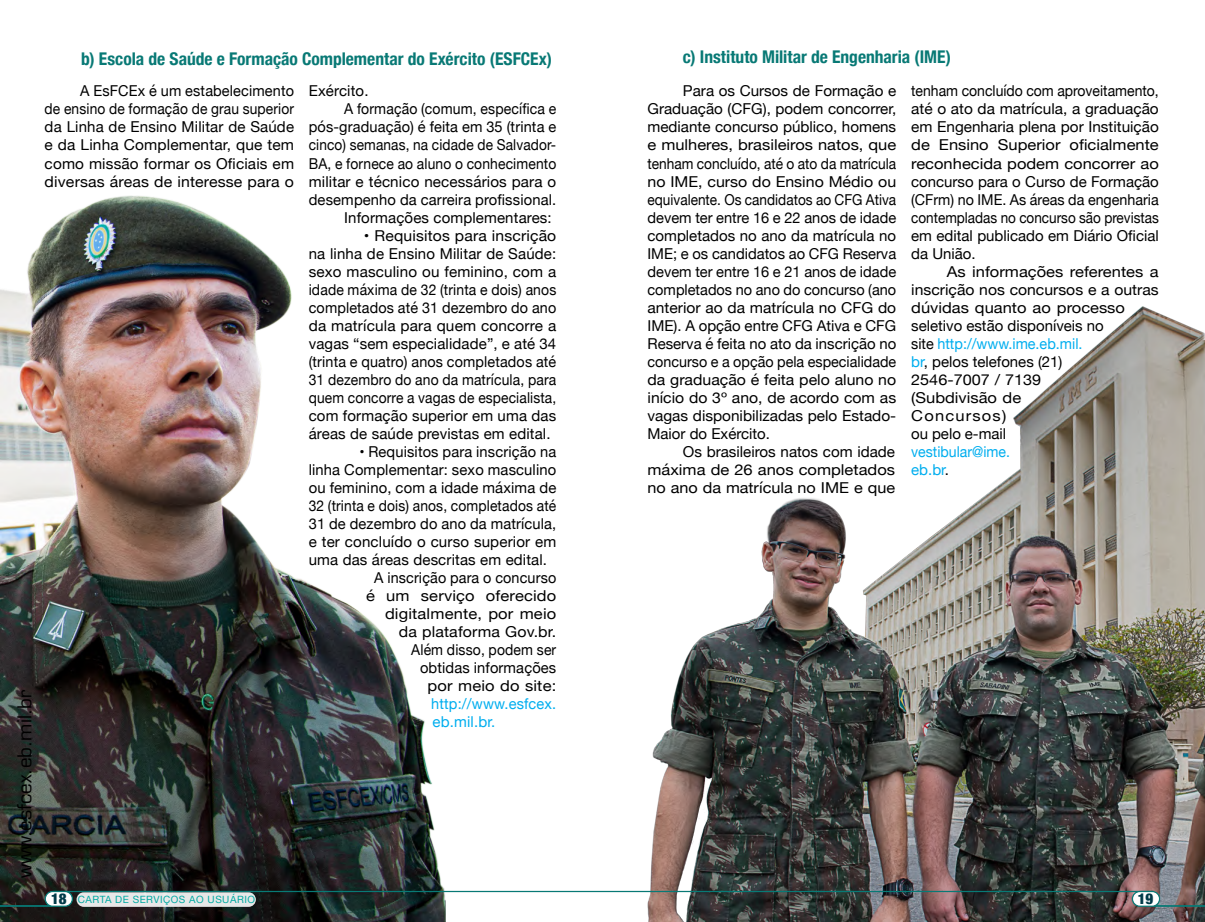
<style>
.page{position:relative;width:1205px;height:922px;background:#fff}
.page>*{position:absolute;margin:0;border:0;box-sizing:border-box;transform-origin:0 0}
.t1{font:18.75px "Eurostile";color:#000}
.t2{font:700 condensed 17.5px "Helvetica Neue";color:#087975}
.t3{font:15px/18px "Helvetica Neue";letter-spacing:.01em;color:#000;text-align:justify}
.t4{font:15px/18px "Helvetica Neue";letter-spacing:.01em;color:#000;text-align:justify;scale:1.05 1}
.t5{font:15px/18px "Helvetica Neue";letter-spacing:.01em;color:#000;text-align:justify;scale:.93 1}
.t6{font:15px/18px "Helvetica Neue";letter-spacing:.01em;color:#000;scale:1.1 1}
.t7{font:15px "Helvetica Neue";letter-spacing:.01em;color:#000;scale:.92 1}
.t8{font:15px "Helvetica Neue";letter-spacing:.01em;color:#000;scale:.91 1}
.t9{font:15px/18px "Helvetica Neue";letter-spacing:.01em;color:#00aeef}
.t10{font:15px "Helvetica Neue";letter-spacing:.01em;color:#000;scale:.96 1}
.t11{font:15px/18px "Helvetica Neue";letter-spacing:.01em;color:#00aeef;scale:.94 1}
.t12{font:15px "Helvetica Neue";letter-spacing:.01em;color:#000;scale:1.06 1}
.t13{font:900 condensed 15px "Helvetica Neue";color:#003a48}
.t14{font:10px "Helvetica Neue";letter-spacing:.05em;color:#01a9a2}
.s1{color:#00aeef}
.s2{color:#000}
.s3{font-weight:900;font-stretch:condensed;font-size:15px;color:#003a48}
</style>
<div class="page">
<img style="left:0;top:195px;width:1205px;height:726px">
<div style="left:77px;top:892px;width:179px;height:14px;background:#e7e7e7;border-radius:7px"></div>
<hr style="left:1153px;top:904px;width:52px;height:2px;background:#087975">
<hr style="left:0;top:904px;width:53px;height:2px;background:#087975">
<hr style="left:53px;top:890px;width:1100px;height:1px;background:#087975">
<div style="left:45px;top:891px;width:27px;height:15px;background:#fff;border-radius:7px"></div>
<div style="left:45px;top:890px;width:28px;height:16px;border:1px solid #087975;border-radius:7px"></div>
<div style="left:1132px;top:891px;width:27px;height:15px;background:#fff;border-radius:7px"></div>
<div style="left:1132px;top:890px;width:28px;height:16px;border:1px solid #087975;border-radius:7px"></div>
<p class="t1" style="left:13px;top:877px;width:189px;rotate:-90deg">www.esfcex.eb.mil.br</p>
<p class="t2" style="left:81px;top:44px;width:472px">b) Escola de Saúde e Formação Complementar do Exército (ESFCEx)</p>
<p class="t2" style="left:683px;top:43px;width:269px">c) Instituto Militar de Engenharia (IME)</p>
<p class="t3" style="left:45px;top:83px;width:251px;text-indent:35px">A EsFCEx é um estabelecimento de ensino de formação de grau superior da Linha de Ensino Militar de Saúde e da Linha Complementar, que tem como missão formar os Oficiais em diversas áreas de interesse para o</p>
<p class="t3" style="left:309px;top:83px;width:61px">Exército.</p>
<p class="t5" style="left:344px;top:101px;width:230px">A formação (comum, específica e</p>
<p class="t3" style="left:309px;top:119px;width:249px">pós-graduação) é feita em 35 (trinta e</p>
<p class="t8" style="left:309px;top:134px;width:273px">cinco) semanas, na cidade de Salvador-</p>
<p class="t7" style="left:309px;top:152px;width:271px">BA, e fornece ao aluno o conhecimento</p>
<p class="t3" style="left:309px;top:173px;width:249px">militar e técnico necessários para o</p>
<p class="t3" style="left:309px;top:191px;width:249px">desempenho da carreira profissional.</p>
<p class="t3" style="left:344px;top:209px;width:209px">Informações complementares:</p>
<p class="t4" style="left:309px;top:227px;width:237px;text-indent:55px">• Requisitos para inscrição na linha de Ensino Militar de Saúde: sexo masculino ou feminino, com a idade máxima de 32 (trinta e dois) anos completados até 31 dezembro do ano da matrícula para quem concorre a vagas “sem especialidade”, e até 34 (trinta e quatro) anos completados até 31 dezembro do ano da matrícula, para quem concorre a vagas de especialista, com formação superior em uma das áreas de saúde previstas em edital.</p>
<p class="t3" style="left:359px;top:443px;width:198px">• Requisitos para inscrição na</p>
<p class="t3" style="left:309px;top:461px;width:249px">linha Complementar: sexo masculino</p>
<p class="t3" style="left:309px;top:479px;width:249px">ou feminino, com a idade máxima de</p>
<p class="t7" style="left:309px;top:494px;width:271px">32 (trinta e dois) anos, completados até</p>
<p class="t3" style="left:309px;top:515px;width:249px">31 de dezembro do ano da matrícula,</p>
<p class="t3" style="left:309px;top:533px;width:249px">e ter concluído o curso superior em</p>
<p class="t3" style="left:309px;top:551px;width:240px">uma das áreas descritas em edital.</p>
<p class="t10" style="left:374px;top:566px;width:191px">A inscrição para o concurso</p>
<p class="t6" style="left:366px;top:587px;width:174px">é um serviço oferecido</p>
<p class="t6" style="left:385px;top:605px;width:157px">digitalmente, por meio</p>
<p class="t12" style="left:399px;top:620px;width:150px">da plataforma Gov.br.</p>
<p class="t5" style="left:411px;top:641px;width:157px">Além disso, podem ser</p>
<p class="t3" style="left:420px;top:659px;width:138px">obtidas informações</p>
<p class="t6" style="left:427px;top:677px;width:119px">por meio do site:</p>
<p class="t9" style="left:431px;top:695px;width:127px">http://www.esfcex. eb.mil.br.</p>
<p class="t3" style="left:647px;top:83px;width:250px;text-indent:35px">Para os Cursos de Formação e Graduação (CFG), podem concorrer, mediante concurso público, homens e mulheres, brasileiros natos, que tenham concluído, até o ato da matrícula no IME, curso do Ensino Médio ou equivalente. Os candidatos ao CFG Ativa devem ter entre 16 e 22 anos de idade completados no ano da matrícula no IME; e os candidatos ao CFG Reserva devem ter entre 16 e 21 anos de idade completados no ano do concurso (ano anterior ao da matrícula no CFG do IME). A opção entre CFG Ativa e CFG Reserva é feita no ato da inscrição no concurso e a opção pela especialidade da graduação é feita pelo aluno no início do 3º ano, de acordo com as vagas disponibilizadas pelo Estado-Maior do Exército.</p>
<p class="t3" style="left:647px;top:443px;width:249px;text-indent:35px">Os brasileiros natos com idade máxima de 26 anos completados no ano da matrícula no IME e que</p>
<p class="t5" style="left:911px;top:83px;width:268px">tenham concluído com aproveitamento, até o ato da matrícula, a graduação em Engenharia plena por Instituição de Ensino Superior oficialmente reconhecida podem concorrer ao concurso para o Curso de Formação (CFrm) no IME. As áreas da engenharia contempladas no concurso são previstas em edital publicado em Diário Oficial da União.</p>
<p class="t6" style="left:911px;top:263px;width:227px;text-indent:35px">As informações referentes a inscrição nos concursos e a outras dúvidas quanto ao processo seletivo estão disponíveis no<br>site <span class="s1">http://www.ime.eb.mil.<br>br</span>, pelos telefones (21)<br>2546-7007 / 7139<br>(Subdivisão de<br>Concursos)<br>ou pelo e-mail</p>
<p class="t11" style="left:911px;top:443px;width:107px">vestibular@ime. eb.br<span class="s2">.</span></p>
<p class="t14" style="left:51px;top:892px;width:206px"><span class="s3">18</span> CARTA DE SERVIÇOS AO USUÁRIO</p>
<p class="t13" style="left:1138px;top:886px;width:17px">19</p>
</div>
